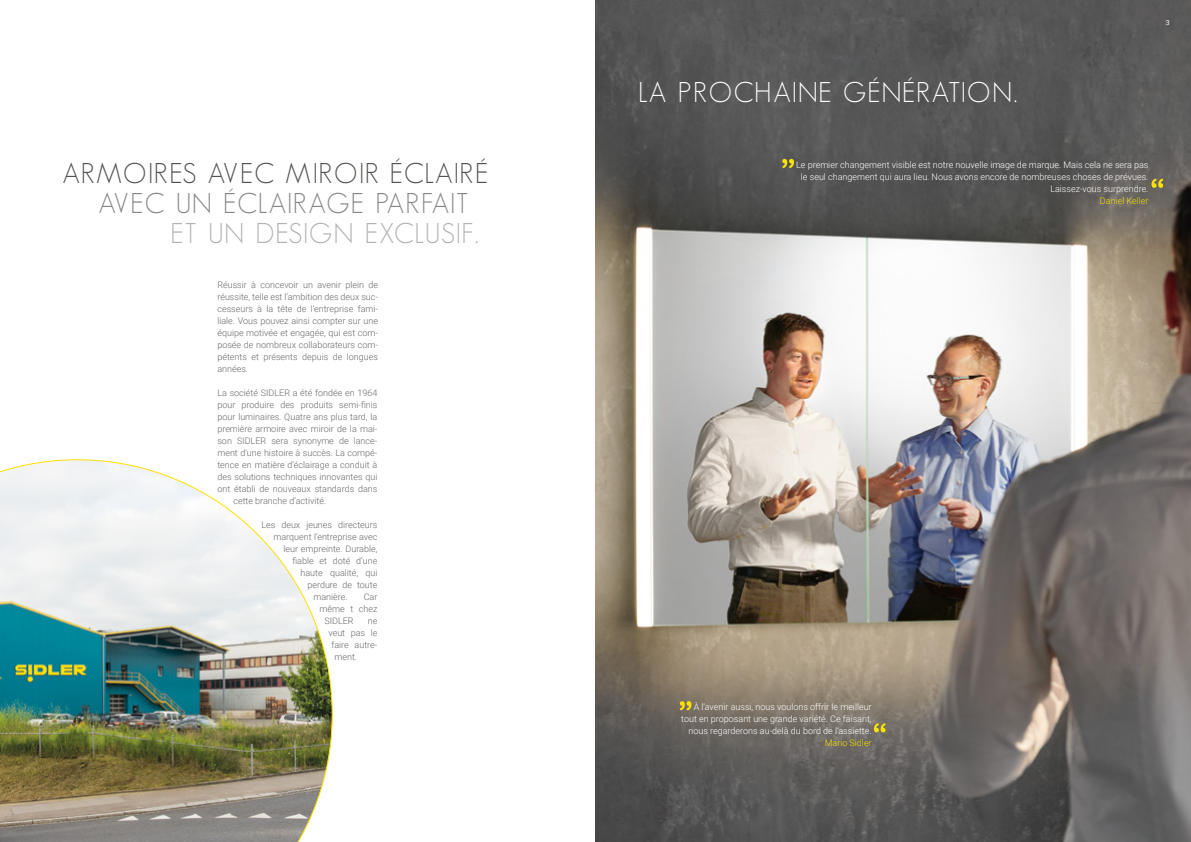
<style>
.page{position:relative;width:1191px;height:842px;background:#fff}
.page>*{position:absolute;margin:0;border:0;box-sizing:border-box;transform-origin:0 0}
.t1{font:300 28px "Geosans";letter-spacing:.035em;color:#525251}
.t2{font:300 28px "Geosans";letter-spacing:.03em;color:#878787}
.t3{font:300 28px "Geosans";letter-spacing:.03em;color:#fff}
.t4{font:300 28px "Geosans";letter-spacing:.025em;color:#b3b2b2}
.t5{font:300 9px/12px "Roboto";color:#686868;text-align:justify}
.t6{font:300 9px/12px "Roboto";color:#fff;text-align:right}
.t7{font:300 9px "Roboto";color:#ffe200}
.t8{font:7px "Roboto";color:#fff}
</style>
<div class="page">
<img style="left:0;top:459px;width:333px;height:383px">
<img style="left:595px;top:0;width:596px;height:842px">
<svg style="left:782px;top:159px;width:12px;height:9px"></svg>
<svg style="left:1151px;top:179px;width:12px;height:9px"></svg>
<svg style="left:680px;top:701px;width:11px;height:9px"></svg>
<svg style="left:874px;top:723px;width:11px;height:9px"></svg>
<h1 class="t1" style="left:62px;top:157px;width:427px">ARMOIRES AVEC MIROIR ÉCLAIRÉ</h1>
<h1 class="t2" style="left:98px;top:187px;width:371px">AVEC UN ÉCLAIRAGE PARFAIT</h1>
<h1 class="t4" style="left:170px;top:217px;width:310px">ET UN DESIGN EXCLUSIF.</h1>
<p class="t5" style="left:217px;top:278px;width:162px">Réussir à concevoir un avenir plein de réussite, telle est l’ambition des deux suc&shy;cesseurs à la tête de l’entreprise fami&shy;liale. Vous pouvez ainsi compter sur une équipe motivée et engagée, qui est com&shy;posée de nombreux collaborateurs com&shy;pétents et présents depuis de longues années.</p>
<p class="t5" style="left:217px;top:386px;width:161px">La société SIDLER a été fondée en 1964</p>
<p class="t5" style="left:217px;top:398px;width:161px">pour produire des produits semi-finis</p>
<p class="t5" style="left:217px;top:410px;width:161px">pour luminaires. Quatre ans plus tard, la</p>
<p class="t5" style="left:217px;top:422px;width:162px">première armoire avec miroir de la mai-</p>
<p class="t5" style="left:217px;top:434px;width:162px">son SIDLER sera synonyme de lance-</p>
<p class="t5" style="left:217px;top:446px;width:161px">ment d’une histoire à succès. La compé-</p>
<p class="t5" style="left:217px;top:458px;width:162px">tence en matière d’éclairage a conduit à</p>
<p class="t5" style="left:217px;top:470px;width:161px">des solutions techniques innovantes qui</p>
<p class="t5" style="left:217px;top:482px;width:162px">ont établi de nouveaux standards dans</p>
<p class="t5" style="left:233px;top:494px;width:94px">cette branche d’activité.</p>
<p class="t5" style="left:261px;top:518px;width:117px">Les deux jeunes directeurs</p>
<p class="t5" style="left:273px;top:530px;width:105px">marquent l’entreprise avec</p>
<p class="t5" style="left:283px;top:542px;width:95px">leur empreinte. Durable,</p>
<p class="t5" style="left:292px;top:554px;width:87px">fiable et doté d’une</p>
<p class="t5" style="left:300px;top:566px;width:78px">haute qualité, qui</p>
<p class="t5" style="left:307px;top:578px;width:72px">perdure de toute</p>
<p class="t5" style="left:313px;top:590px;width:36px">manière.</p>
<p class="t5" style="left:364px;top:590px;width:15px">Car</p>
<p class="t5" style="left:319px;top:602px;width:59px">même t chez</p>
<p class="t5" style="left:324px;top:614px;width:31px">SIDLER</p>
<p class="t5" style="left:368px;top:614px;width:11px">ne</p>
<p class="t5" style="left:328px;top:626px;width:51px">veut pas le</p>
<p class="t5" style="left:331px;top:638px;width:48px">faire autre-</p>
<p class="t5" style="left:334px;top:650px;width:24px">ment.</p>
<h1 class="t3" style="left:638px;top:77px;width:381px">LA PROCHAINE GÉNÉRATION.</h1>
<p class="t8" style="left:1165px;top:18px;width:5px">3</p>
<p class="t6" style="left:796px;top:158px;width:354px">Le premier changement visible est notre nouvelle image de marque. Mais cela ne sera pas le seul changement qui aura lieu. Nous avons encore de nombreuses choses de prévues.<br>Laissez-vous surprendre.</p>
<p class="t7" style="left:1100px;top:194px;width:50px">Daniel Keller</p>
<p class="t6" style="left:681px;top:700px;width:192px">À l’avenir aussi, nous voulons offrir le meilleur tout en proposant une grande variété. Ce faisant, nous regarderons au-delà du bord de l’assiette.</p>
<p class="t7" style="left:824px;top:736px;width:48px">Mario Sidler</p>
</div>
